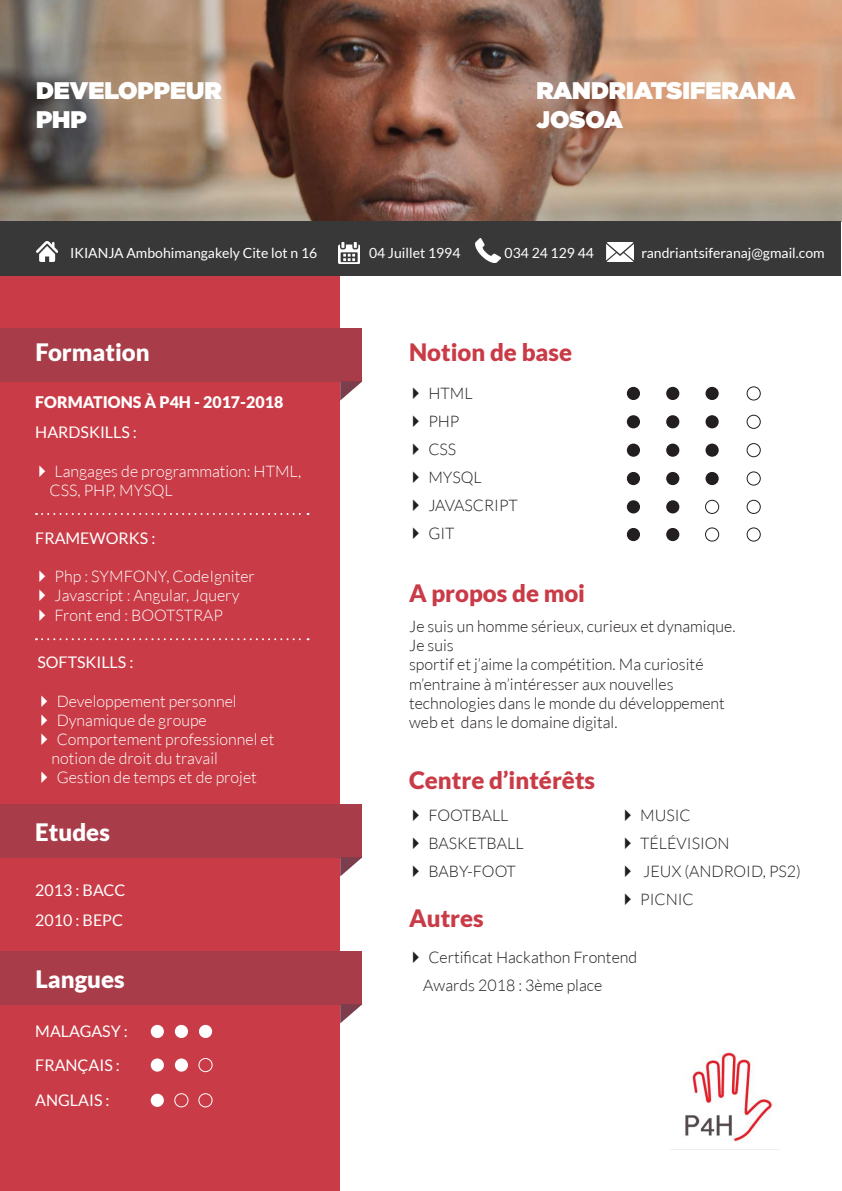
<style>
.page{position:relative;width:842px;height:1191px;background:#fff}
.page>*{position:absolute;margin:0;border:0;box-sizing:border-box;transform-origin:0 0}
.t1{font:900 24px "Lato";color:#c93b46}
.t2{font:900 24px/28.8px "Gotham HTF";color:#fff}
.t3{font:900 24px "Lato";color:#fff}
.t4{font:300 16px/28px "Lato";color:#231f20}
.t5{font:300 16px/19.2px "Lato";color:#fff}
.t6{font:16px/33.6px "Lato";color:#fff}
.t7{font:900 16px "Lato";color:#fff}
.t8{font:14px "Lato";color:#fff}
</style>
<div class="page">
<img style="left:685px;top:1049px;width:90px;height:93px">
<div style="left:0;top:264px;width:340px;height:927px;background:#c93b46"></div>
<div style="left:0;top:328px;width:362px;height:53px;background:#a83c49"></div>
<div style="left:0;top:804px;width:362px;height:54px;background:#a83c49"></div>
<div style="left:0;top:951px;width:362px;height:54px;background:#a83c49"></div>
<img style="left:0;top:0;width:842px;height:221px">
<div style="left:0;top:221px;width:841px;height:54px;background:#383839"></div>
<img style="left:36px;top:242px;width:21px;height:20px">
<img style="left:338px;top:242px;width:21px;height:22px">
<img style="left:476px;top:238px;width:24px;height:25px">
<img style="left:607px;top:242px;width:26px;height:19px">
<svg style="left:340px;top:381px;width:22px;height:19px"></svg>
<svg style="left:340px;top:857px;width:22px;height:19px"></svg>
<svg style="left:340px;top:1004px;width:22px;height:19px"></svg>
<div style="left:627px;top:387px;width:13px;height:13px;background:#231f20;border-radius:50%"></div>
<div style="left:151px;top:1024px;width:13px;height:14px;background:#fff;border-radius:50%"></div>
<div style="left:151px;top:1058px;width:13px;height:13px;background:#fff;border-radius:50%"></div>
<div style="left:175px;top:1024px;width:13px;height:14px;background:#fff;border-radius:50%"></div>
<div style="left:175px;top:1058px;width:13px;height:13px;background:#fff;border-radius:50%"></div>
<div style="left:199px;top:1024px;width:13px;height:14px;background:#fff;border-radius:50%"></div>
<div style="left:198px;top:1058px;width:15px;height:14px;border:1px solid #fff;border-radius:50%"></div>
<div style="left:627px;top:415px;width:13px;height:13px;background:#231f20;border-radius:50%"></div>
<div style="left:627px;top:443px;width:13px;height:14px;background:#231f20;border-radius:50%"></div>
<div style="left:627px;top:472px;width:13px;height:13px;background:#231f20;border-radius:50%"></div>
<div style="left:627px;top:500px;width:13px;height:13px;background:#231f20;border-radius:50%"></div>
<div style="left:627px;top:528px;width:13px;height:13px;background:#231f20;border-radius:50%"></div>
<div style="left:666px;top:387px;width:13px;height:13px;background:#231f20;border-radius:50%"></div>
<div style="left:666px;top:415px;width:13px;height:13px;background:#231f20;border-radius:50%"></div>
<div style="left:666px;top:443px;width:13px;height:14px;background:#231f20;border-radius:50%"></div>
<div style="left:666px;top:472px;width:13px;height:13px;background:#231f20;border-radius:50%"></div>
<div style="left:666px;top:500px;width:13px;height:13px;background:#231f20;border-radius:50%"></div>
<div style="left:666px;top:528px;width:13px;height:13px;background:#231f20;border-radius:50%"></div>
<div style="left:705px;top:387px;width:14px;height:13px;background:#231f20;border-radius:50%"></div>
<div style="left:705px;top:415px;width:14px;height:13px;background:#231f20;border-radius:50%"></div>
<div style="left:705px;top:443px;width:14px;height:14px;background:#231f20;border-radius:50%"></div>
<div style="left:705px;top:472px;width:14px;height:13px;background:#231f20;border-radius:50%"></div>
<div style="left:705px;top:500px;width:14px;height:14px;border:1px solid #231f20;border-radius:50%"></div>
<div style="left:705px;top:527px;width:14px;height:14px;border:1px solid #231f20;border-radius:50%"></div>
<div style="left:747px;top:386px;width:14px;height:14px;border:1px solid #231f20;border-radius:50%"></div>
<div style="left:747px;top:415px;width:14px;height:14px;border:1px solid #231f20;border-radius:50%"></div>
<div style="left:747px;top:443px;width:14px;height:14px;border:1px solid #231f20;border-radius:50%"></div>
<div style="left:747px;top:471px;width:14px;height:14px;border:1px solid #231f20;border-radius:50%"></div>
<div style="left:747px;top:500px;width:14px;height:14px;border:1px solid #231f20;border-radius:50%"></div>
<div style="left:747px;top:527px;width:14px;height:14px;border:1px solid #231f20;border-radius:50%"></div>
<div style="left:151px;top:1093px;width:13px;height:13px;background:#fff;border-radius:50%"></div>
<div style="left:174px;top:1093px;width:14px;height:14px;border:1px solid #fff;border-radius:50%"></div>
<div style="left:198px;top:1093px;width:15px;height:14px;border:1px solid #fff;border-radius:50%"></div>
<svg style="left:36px;top:513px;width:273px;height:2px"></svg>
<svg style="left:36px;top:638px;width:273px;height:2px"></svg>
<h1 class="t2" style="left:36px;top:76px;width:187px">DEVELOPPEUR<br>PHP</h1>
<h1 class="t2" style="left:536px;top:76px;width:260px">RANDRIATSIFERANA<br>JOSOA</h1>
<p class="t8" style="left:70px;top:245px;width:249px">IKIANJA Ambohimangakely Cite lot n 16</p>
<p class="t8" style="left:369px;top:245px;width:93px">04 Juillet 1994</p>
<p class="t8" style="left:505px;top:245px;width:91px">034 24 129 44</p>
<p class="t8" style="left:641px;top:245px;width:185px">randriantsiferanaj@gmail.com</p>
<h1 class="t3" style="left:35px;top:338px;width:116px">Formation</h1>
<h1 class="t1" style="left:409px;top:338px;width:165px">Notion de base</h1>
<p class="t7" style="left:35px;top:392px;width:249px">FORMATIONS À P4H - 2017-2018</p>
<p class="t6" style="left:35px;top:415px;width:103px">HARDSKILLS :</p>
<p class="t5" style="left:49px;top:461px;width:253px;text-indent:5px">Langages de programmation: HTML,<br>CSS, PHP, MYSQL</p>
<p class="t6" style="left:35px;top:521px;width:122px">FRAMEWORKS :</p>
<p class="t5" style="left:55px;top:567px;width:202px">Php : SYMFONY, CodeIgniter<br>Javascript : Angular, Jquery<br>Front end : BOOTSTRAP</p>
<p class="t6" style="left:37px;top:645px;width:98px">SOFTSKILLS :</p>
<p class="t5" style="left:57px;top:691px;width:182px">Developpement personnel</p>
<p class="t5" style="left:57px;top:710px;width:152px">Dynamique de groupe</p>
<p class="t5" style="left:57px;top:729px;width:219px">Comportement professionnel et</p>
<p class="t5" style="left:52px;top:749px;width:168px">notion de droit du travail</p>
<p class="t5" style="left:57px;top:768px;width:202px">Gestion de temps et de projet</p>
<h1 class="t3" style="left:35px;top:818px;width:76px">Etudes</h1>
<p class="t6" style="left:35px;top:875px;width:92px;line-height:30px">2013 : BACC<br>2010 : BEPC</p>
<h1 class="t3" style="left:35px;top:965px;width:91px">Langues</h1>
<p class="t6" style="left:35px;top:1014px;width:94px">MALAGASY :<br>FRANÇAIS :</p>
<p class="t6" style="left:35px;top:1083px;width:76px">ANGLAIS :</p>
<p class="t4" style="left:428px;top:379px;width:91px">HTML<br>PHP<br>CSS<br>MYSQL<br>JAVASCRIPT<br>GIT</p>
<h1 class="t1" style="left:409px;top:579px;width:178px">A propos de moi</h1>
<p class="t4" style="left:409px;top:617px;width:328px;line-height:19.2px">Je suis un homme sérieux, curieux et dynamique.<br>Je suis<br>sportif et j’aime la compétition. Ma curiosité m’entraine à m’intéresser aux nouvelles technologies dans le monde du développement web et dans le domaine digital.</p>
<h1 class="t1" style="left:409px;top:765px;width:188px">Centre d’intérêts</h1>
<p class="t4" style="left:428px;top:801px;width:97px">FOOTBALL<br>BASKETBALL<br>BABY-FOOT</p>
<h1 class="t1" style="left:409px;top:903px;width:76px">Autres</h1>
<p class="t4" style="left:640px;top:801px;width:162px">MUSIC<br>TÉLÉVISION<br>JEUX (ANDROID, PS2)<br>PICNIC</p>
<p class="t4" style="left:423px;top:943px;width:215px;text-indent:5px">Certificat Hackathon Frontend<br>Awards 2018 : 3ème place</p>
</div>
